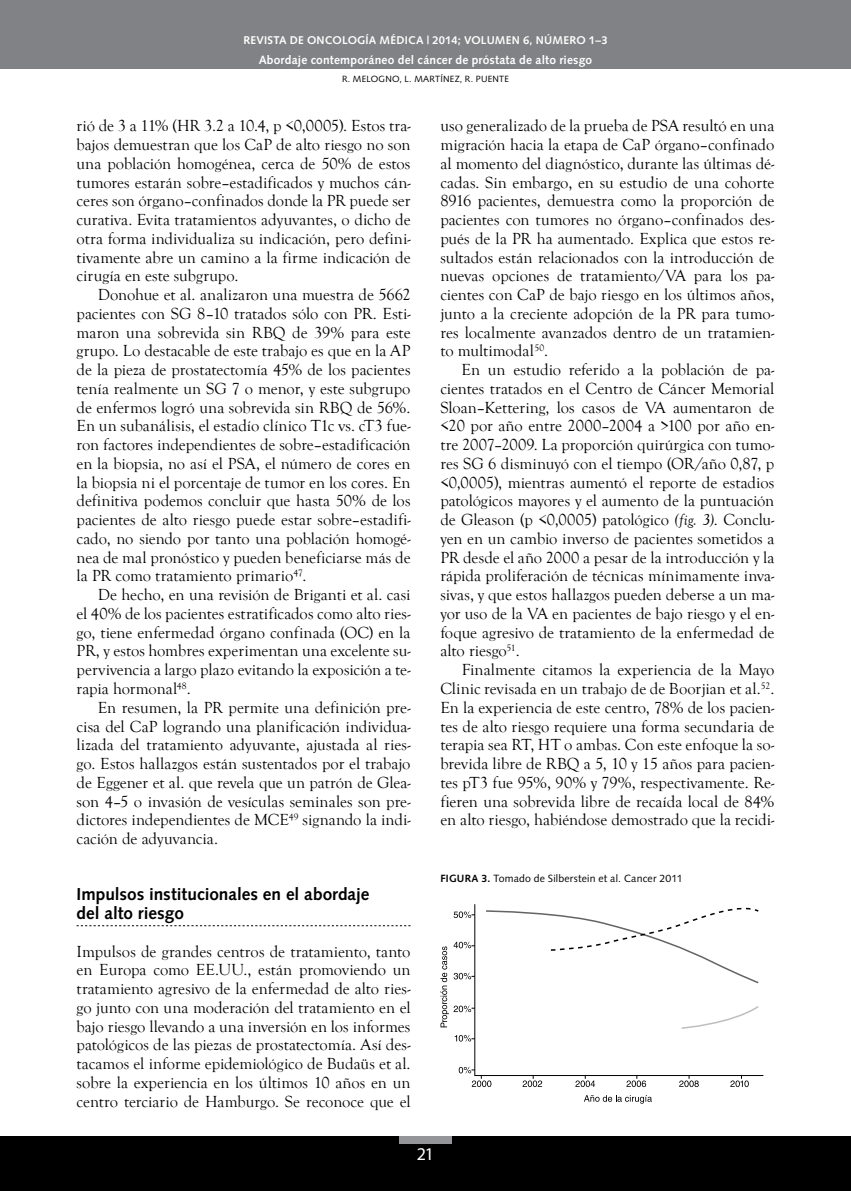
<style>
.page{position:relative;width:851px;height:1191px;background:#fff}
.page>*{position:absolute;margin:0;border:0;box-sizing:border-box;transform-origin:0 0}
.t1{font:18px "Myriad Pro";color:#fff}
.t2{font:700 17.25px/18.8px "Syntax LT Std";color:#000}
.t3{font:16.5px/18.8px "Goudy Old Style T";color:#000;text-align:justify}
.t4{font:700 12px "Syntax LT Std";letter-spacing:.015em;color:#fff}
.t5{font:700 11.25px "Syntax LT Std";letter-spacing:.02em;color:#fff}
.t6{font:10.5px "Syntax LT Std";letter-spacing:.015em;color:#000}
.t7{font:9px "Syntax LT Std";letter-spacing:.025em;color:#000}
.s1{font-style:italic}
.s2{font-weight:700}
</style>
<div class="page">
<div style="left:0;top:1135px;width:850px;height:56px;background:#000"></div>
<div style="left:0;top:0;width:850px;height:69px;background:#808285"></div>
<div style="left:399px;top:1135px;width:53px;height:8px;background:#939598"></div>
<svg style="left:77px;top:925px;width:333px;height:1px"></svg>
<svg style="left:474px;top:904px;width:290px;height:172px"></svg>
<svg style="left:458px;top:1066px;width:33px;height:21px"></svg>
<svg style="left:454px;top:1035px;width:20px;height:6px"></svg>
<svg style="left:453px;top:911px;width:21px;height:7px"></svg>
<svg style="left:522px;top:1075px;width:20px;height:12px"></svg>
<svg style="left:575px;top:1075px;width:20px;height:12px"></svg>
<svg style="left:584px;top:1095px;width:67px;height:8px"></svg>
<svg style="left:440px;top:941px;width:34px;height:86px"></svg>
<svg style="left:626px;top:1075px;width:20px;height:12px"></svg>
<svg style="left:679px;top:1075px;width:19px;height:12px"></svg>
<svg style="left:730px;top:1075px;width:18px;height:12px"></svg>
<svg style="left:680px;top:1004px;width:80px;height:25px"></svg>
<svg style="left:484px;top:904px;width:276px;height:80px"></svg>
<p class="t5" style="left:243px;top:33px;width:366px">REVISTA DE ONCOLOGÍA MÉDICA | 2014; VOLUMEN 6, NÚMERO 1–3</p>
<p class="t4" style="left:259px;top:53px;width:335px">Abordaje contemporáneo del cáncer de próstata de alto riesgo</p>
<p class="t7" style="left:342px;top:74px;width:168px">R. MELOGNO, L. MARTÍNEZ, R. PUENTE</p>
<p class="t3" style="left:77px;top:117px;width:335px">rió de 3 a 11% (HR 3.2 a 10.4, p &lt;0,0005). Estos tra&shy;bajos demuestran que los CaP de alto riesgo no son una población homogénea, cerca de 50% de estos tumores estarán sobre–estadificados y muchos cán&shy;ceres son órgano–confinados donde la PR puede ser curativa. Evita tratamientos adyuvantes, o dicho de otra forma individualiza su indicación, pero defini&shy;tivamente abre un camino a la firme indicación de cirugía en este subgrupo.</p>
<p class="t3" style="left:77px;top:286px;width:335px;text-indent:21px">Donohue et al. analizaron una muestra de 5662 pacientes con SG 8–10 tratados sólo con PR. Esti&shy;maron una sobrevida sin RBQ de 39% para este grupo. Lo destacable de este trabajo es que en la AP de la pieza de prostatectomía 45% de los pacientes tenía realmente un SG 7 o menor, y este subgrupo de enfermos logró una sobrevida sin RBQ de 56%.<br>En un subanálisis, el estadío clínico T1c vs. cT3 fue&shy;ron factores independientes de sobre–estadificación en la biopsia, no así el PSA, el número de cores en la biopsia ni el porcentaje de tumor en los cores. En definitiva podemos concluir que hasta 50% de los pacientes de alto riesgo puede estar sobre–estadifi&shy;cado, no siendo por tanto una población homogé&shy;nea de mal pronóstico y pueden beneficiarse más de la PR como tratamiento primario<sup>47</sup>.</p>
<p class="t3" style="left:77px;top:586px;width:335px;text-indent:21px">De hecho, en una revisión de Briganti et al. casi el 40% de los pacientes estratificados como alto ries&shy;go, tiene enfermedad órgano confinada (OC) en la PR, y estos hombres experimentan una excelente su&shy;pervivencia a largo plazo evitando la exposición a te&shy;rapia hormonal<sup>48</sup>.</p>
<p class="t3" style="left:77px;top:698px;width:335px;text-indent:21px">En resumen, la PR permite una definición pre&shy;cisa del CaP logrando una planificación individua&shy;lizada del tratamiento adyuvante, ajustada al ries&shy;go. Estos hallazgos están sustentados por el trabajo de Eggener et al. que revela que un patrón de Glea&shy;son 4–5 o invasión de vesículas seminales son pre&shy;dictores independientes de MCE<sup>49</sup> signando la indi&shy;cación de adyuvancia.</p>
<p class="t3" style="left:440px;top:117px;width:335px">uso generalizado de la prueba de PSA resultó en una migración hacia la etapa de CaP órgano–confinado al momento del diagnóstico, durante las últimas dé&shy;cadas. Sin embargo, en su estudio de una cohorte 8916 pacientes, demuestra como la proporción de pacientes con tumores no órgano–confinados des&shy;pués de la PR ha aumentado. Explica que estos re&shy;sultados están relacionados con la introducción de nuevas opciones de tratamiento/VA para los pa&shy;cientes con CaP de bajo riesgo en los últimos años, junto a la creciente adopción de la PR para tumo&shy;res localmente avanzados dentro de un tratamien&shy;to multimodal<sup>50</sup>.</p>
<p class="t3" style="left:440px;top:361px;width:335px;text-indent:21px">En un estudio referido a la población de pa&shy;cientes tratados en el Centro de Cáncer Memorial Sloan–Kettering, los casos de VA aumentaron de &lt;20 por año entre 2000–2004 a &gt;100 por año en&shy;tre 2007–2009. La proporción quirúrgica con tumo&shy;res SG 6 disminuyó con el tiempo (OR/año 0,87, p &lt;0,0005), mientras aumentó el reporte de estadios patológicos mayores y el aumento de la puntuación de Gleason (p &lt;0,0005) patológico <span class="s1">(fig. 3)</span>. Conclu&shy;yen en un cambio inverso de pacientes sometidos a PR desde el año 2000 a pesar de la introducción y la rápida proliferación de técnicas mínimamente inva&shy;sivas, y que estos hallazgos pueden deberse a un ma&shy;yor uso de la VA en pacientes de bajo riesgo y el en&shy;foque agresivo de tratamiento de la enfermedad de alto riesgo<sup>51</sup>.</p>
<p class="t3" style="left:440px;top:661px;width:335px;text-indent:21px">Finalmente citamos la experiencia de la Mayo Clinic revisada en un trabajo de de Boorjian et al.<sup>52</sup>.<br>En la experiencia de este centro, 78% de los pacien&shy;tes de alto riesgo requiere una forma secundaria de terapia sea RT, HT o ambas. Con este enfoque la so&shy;brevida libre de RBQ a 5, 10 y 15 años para pacien&shy;tes pT3 fue 95%, 90% y 79%, respectivamente. Re&shy;fieren una sobrevida libre de recaída local de 84% en alto riesgo, habiéndose demostrado que la recidi-</p>
<p class="t2" style="left:77px;top:885px;width:294px">Impulsos institucionales en el abordaje del alto riesgo</p>
<p class="t3" style="left:77px;top:942px;width:335px">Impulsos de grandes centros de tratamiento, tanto en Europa como EE.UU., están promoviendo un tratamiento agresivo de la enfermedad de alto ries&shy;go junto con una moderación del tratamiento en el bajo riesgo llevando a una inversión en los informes patológicos de las piezas de prostatectomía. Así des&shy;tacamos el informe epidemiológico de Budaüs et al. sobre la experiencia en los últimos 10 años en un centro terciario de Hamburgo. Se reconoce que el</p>
<p class="t6" style="left:440px;top:871px;width:243px"><span class="s2">FIGURA 3.</span> Tomado de Silberstein et al. Cancer 2011</p>
<p class="t1" style="left:416px;top:1143px;width:19px">21</p>
</div>
